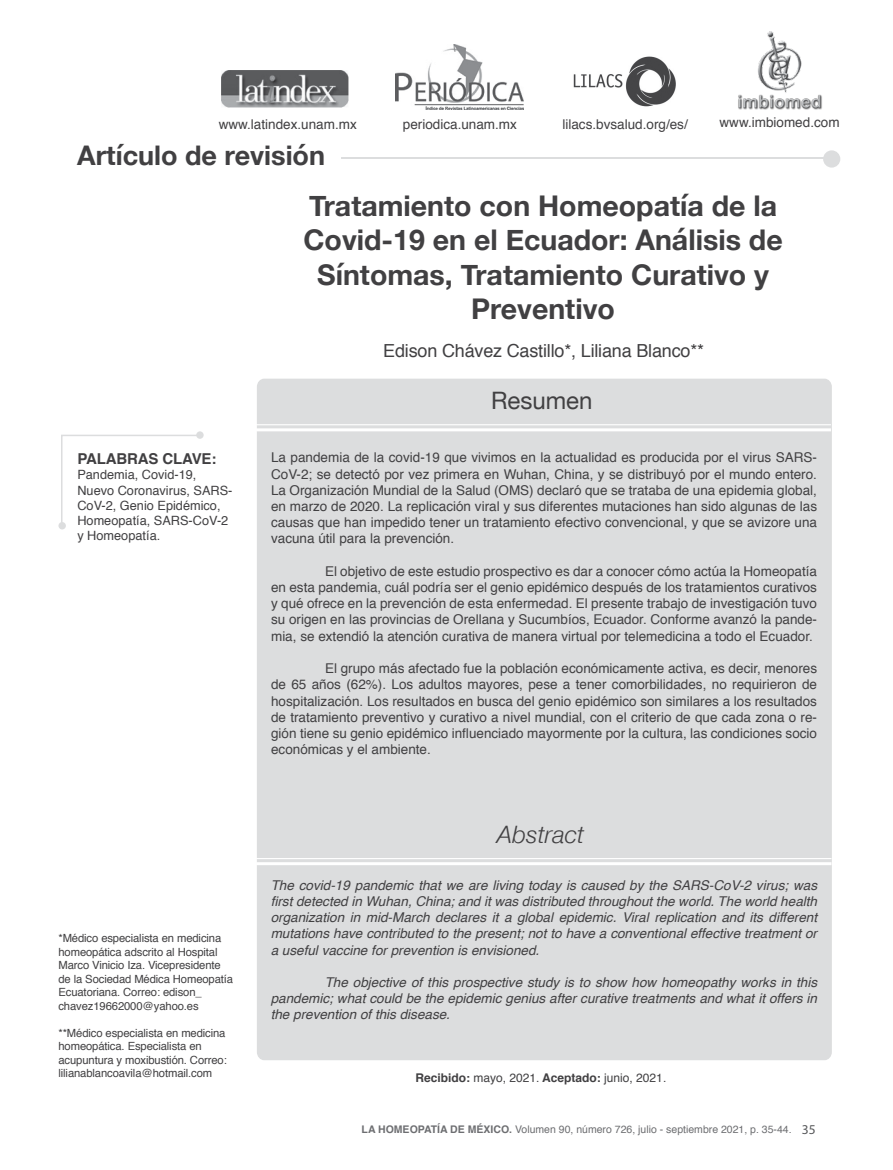
<style>
.page{position:relative;width:893px;height:1170px;background:#fff}
.page>*{position:absolute;margin:0;border:0;box-sizing:border-box;transform-origin:0 0}
.t1{font:700 28.5px/34.2px "Helvetica Neue";color:#414042;text-align:center}
.t2{font:700 27px "Helvetica Neue";color:#414042}
.t3{font:italic 24px "Helvetica Neue";color:#414042}
.t4{font:24px "Helvetica Neue";color:#414042}
.t5{font:18px "Helvetica";letter-spacing:-.01em;color:#414042}
.t6{font:700 15px "Helvetica";letter-spacing:-.01em;color:#414042}
.t7{font:13.5px/16.2px "Helvetica";color:#414042;text-align:justify}
.t8{font:italic 13.5px/16.2px "Helvetica";color:#414042;text-align:justify}
.t9{font:12.75px/15.3px "Helvetica";color:#414042}
.t10{font:12px "Helvetica";color:#414042}
.t11{font:11.25px/13.5px "Helvetica";letter-spacing:-.01em;color:#414042}
.t12{font:10.5px "Helvetica";color:#6d6e71}
.s1{font-weight:700}
.s2{font-family:"Myriad Pro";font-size:13.5px;color:#58595b}
</style>
<div class="page">
<div style="left:257px;top:378px;width:575px;height:682px;background:#dcddde;border-radius:8px"></div>
<hr style="left:255px;top:428px;width:576px;height:3px;background:#fff">
<hr style="left:255px;top:424px;width:576px;height:1px;background:#fff">
<hr style="left:327px;top:158px;width:499px;height:1px;background:#dcddde">
<div style="left:823px;top:150px;width:17px;height:18px;background:#dcddde;border-radius:50%"></div>
<div style="left:326px;top:148px;width:15px;height:20px;background:#fff"></div>
<img style="left:221px;top:70px;width:128px;height:38px">
<img style="left:396px;top:45px;width:128px;height:64px">
<img style="left:573px;top:56px;width:103px;height:51px">
<img style="left:738px;top:31px;width:84px;height:79px">
<hr style="left:256px;top:862px;width:575px;height:3px;background:#fff">
<hr style="left:256px;top:858px;width:575px;height:1px;background:#fff">
<div style="left:196px;top:431px;width:8px;height:8px;background:#dcddde;border-radius:50%"></div>
<svg style="left:61px;top:434px;width:138px;height:94px"></svg>
<div style="left:58px;top:522px;width:8px;height:7px;background:#dcddde;border-radius:50%"></div>
<p class="t7" style="left:219px;top:116px;width:140px">www.latindex.unam.mx</p>
<p class="t7" style="left:403px;top:116px;width:116px">periodica.unam.mx</p>
<p class="t7" style="left:562px;top:116px;width:127px">lilacs.bvsalud.org/es/</p>
<p class="t7" style="left:719px;top:115px;width:122px">www.imbiomed.com</p>
<h2 class="t2" style="left:77px;top:135px;width:249px">Artículo de revisión</h2>
<h1 class="t1" style="left:304px;top:190px;width:481px">Tratamiento con Homeopatía de la<br>Covid-19 en el Ecuador: Análisis de<br>Síntomas, Tratamiento Curativo y<br>Preventivo</h1>
<h3 class="t5" style="left:383px;top:337px;width:322px">Edison Chávez Castillo*, Liliana Blanco**</h3>
<p class="t6" style="left:77px;top:446px;width:141px">PALABRAS CLAVE:</p>
<p class="t9" style="left:77px;top:467px;width:156px">Pandemia, Covid-19,<br>Nuevo Coronavirus, SARS-<br>CoV-2, Genio Epidémico,<br>Homeopatía, SARS-CoV-2 y Homeopatía.</p>
<p class="t11" style="left:58px;top:931px;width:176px">*Médico especialista en medicina homeopática adscrito al Hospital<br>Marco Vinicio Iza. Vicepresidente de la Sociedad Médica Homeopatía<br>Ecuatoriana. Correo: edison_ chavez19662000@yahoo.es</p>
<p class="t11" style="left:58px;top:1026px;width:170px">**Médico especialista en medicina homeopática. Especialista en acupuntura y moxibustión. Correo: lilianablancoavila@hotmail.com</p>
<h3 class="t4" style="left:491px;top:383px;width:103px">Resumen</h3>
<p class="t7" style="left:271px;top:450px;width:547px">La pandemia de la covid-19 que vivimos en la actualidad es producida por el virus SARS-CoV-2; se detectó por vez primera en Wuhan, China, y se distribuyó por el mundo entero.<br>La Organización Mundial de la Salud (OMS) declaró que se trataba de una epidemia global, en marzo de 2020. La replicación viral y sus diferentes mutaciones han sido algunas de las causas que han impedido tener un tratamiento efectivo convencional, y que se avizore una vacuna útil para la prevención.</p>
<p class="t7" style="left:271px;top:563px;width:547px;text-indent:54px">El objetivo de este estudio prospectivo es dar a conocer cómo actúa la Homeopatía en esta pandemia, cuál podría ser el genio epidémico después de los tratamientos curativos y qué ofrece en la prevención de esta enfermedad. El presente trabajo de investigación tuvo su origen en las provincias de Orellana y Sucumbíos, Ecuador. Conforme avanzó la pande‑ mia, se extendió la atención curativa de manera virtual por telemedicina a todo el Ecuador.</p>
<p class="t7" style="left:271px;top:660px;width:547px;text-indent:54px">El grupo más afectado fue la población económicamente activa, es decir, menores de 65 años (62%). Los adultos mayores, pese a tener comorbilidades, no requirieron de hospitalización. Los resultados en busca del genio epidémico son similares a los resultados de tratamiento preventivo y curativo a nivel mundial, con el criterio de que cada zona o re‑ gión tiene su genio epidémico influenciado mayormente por la cultura, las condiciones socio económicas y el ambiente.</p>
<h3 class="t3" style="left:497px;top:820px;width:89px">Abstract</h3>
<p class="t8" style="left:271px;top:877px;width:548px">The covid-19 pandemic that we are living today is caused by the SARS-CoV-2 virus; was first detected in Wuhan, China; and it was distributed throughout the world. The world health organization in mid-March declares it a global epidemic. Viral replication and its different mutations have contributed to the present; not to have a conventional effective treatment or a useful vaccine for prevention is envisioned.</p>
<p class="t8" style="left:271px;top:974px;width:548px;text-indent:54px">The objective of this prospective study is to show how homeopathy works in this pandemic; what could be the epidemic genius after curative treatments and what it offers in the prevention of this disease.</p>
<p class="t10" style="left:415px;top:1068px;width:252px"><span class="s1">Recibido:</span> mayo, 2021. <span class="s1">Aceptado:</span> junio, 2021.</p>
<p class="t12" style="left:362px;top:1120px;width:455px"><span class="s1">LA HOMEOPATÍA DE MÉXICO.</span> Volumen 90, número 726, julio - septiembre 2021, p. 35-44. <span class="s2">35</span></p>
</div>
